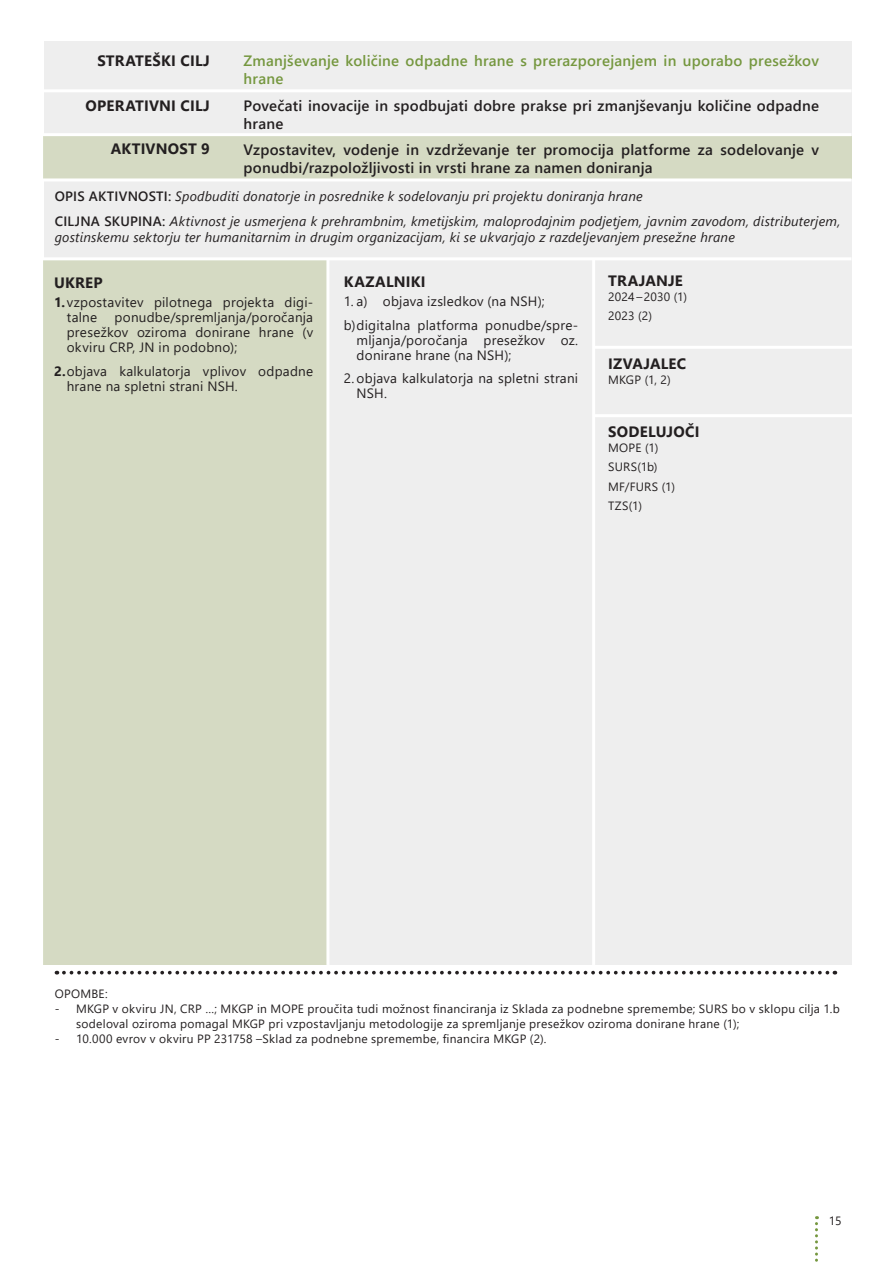
<style>
.page{position:relative;width:893px;height:1263px;background:#fff}
.page>*{position:absolute;margin:0;border:0;box-sizing:border-box;transform-origin:0 0}
.TEKSTI_zavržki{font:600 15px/18px "Segoe UI";letter-spacing:.015em;color:#231f20}
.t1{font:700 15px "Segoe UI";letter-spacing:.015em;color:#231f20}
.TEKSTI_zavržki-2{font:600 15px/18px "Segoe UI";letter-spacing:.015em;color:#75973f}
.TEKSTI_zavržki-3{font:13.5px/15px "Segoe UI";letter-spacing:.02em;color:#231f20}
.t2{font:italic 13.5px/16.5px "Segoe UI";letter-spacing:.015em;color:#231f20}
.TEKSTI_zavržki-4{font:12px/15px "Segoe UI";letter-spacing:.025em;color:#231f20}
.s1{font-weight:600;font-style:normal}
.s2{font-weight:700}
</style>
<div class="page">
<svg style="left:815px;top:1216px;width:3px;height:46px"></svg>
<div style="left:44px;top:41px;width:807px;height:924px;background:#eee"></div>
<div style="left:44px;top:136px;width:808px;height:43px;background:#d5dac3"></div>
<div style="left:44px;top:260px;width:283px;height:705px;background:#d5dac3"></div>
<hr style="left:594px;top:346px;width:263px;height:3px;background:#fff">
<hr style="left:594px;top:414px;width:263px;height:3px;background:#fff">
<svg style="left:64px;top:971px;width:771px;height:3px"></svg>
<hr style="left:41px;top:178px;width:810px;height:3px;background:#fff">
<hr style="left:41px;top:257px;width:810px;height:3px;background:#fff">
<hr style="left:41px;top:89px;width:810px;height:3px;background:#fff">
<hr style="left:41px;top:133px;width:810px;height:3px;background:#fff">
<hr style="left:326px;top:260px;width:3px;height:705px;background:#fff">
<hr style="left:592px;top:260px;width:3px;height:705px;background:#fff">
<p class="t1" style="left:97px;top:47px;width:114px">STRATEŠKI CILJ</p>
<p class="t1" style="left:86px;top:91px;width:126px">OPERATIVNI CILJ</p>
<p class="t1" style="left:111px;top:134px;width:101px">AKTIVNOST 9</p>
<p class="TEKSTI_zavržki-2" style="left:244px;top:50px;width:577px">Zmanjševanje količine odpadne hrane s prerazporejanjem in uporabo presežkov hrane</p>
<p class="TEKSTI_zavržki" style="left:244px;top:95px;width:577px">Povečati inovacije in spodbujati dobre prakse pri zmanjševanju količine odpadne hrane</p>
<p class="TEKSTI_zavržki" style="left:244px;top:139px;width:577px">Vzpostavitev, vodenje in vzdrževanje ter promocija platforme za sodelovanje v ponudbi/razpoložljivosti in vrsti hrane za namen doniranja</p>
<p class="t2" style="left:55px;top:185px;width:589px"><span class="s1">OPIS AKTIVNOSTI:</span> Spodbuditi donatorje in posrednike k sodelovanju pri projektu doniranja hrane</p>
<p class="t2" style="left:55px;top:210px;width:787px"><span class="s1">CILJNA SKUPINA:</span> Aktivnost je usmerjena k prehrambnim, kmetijskim, maloprodajnim podjetjem, javnim zavodom, distributerjem, gostinskemu sektorju ter humanitarnim in drugim organizacijam, ki se ukvarjajo z razdeljevanjem presežne hrane</p>
<p class="t1" style="left:54px;top:269px;width:50px">UKREP</p>
<p class="TEKSTI_zavržki-3" style="left:67px;top:294px;width:248px;text-indent:-13px"><span class="s2">1.</span>vzpostavitev pilotnega projekta digi&shy;talne</p>
<p class="TEKSTI_zavržki-3" style="left:67px;top:309px;width:248px;text-align:justify;text-indent:48px">ponudbe/spremljanja/poročanja presežkov oziroma donirane hrane (v okviru CRP, JN in podobno);</p>
<p class="TEKSTI_zavržki-3" style="left:67px;top:362px;width:248px;text-indent:-13px"><span class="s2">2.</span>objava kalkulatorja vplivov odpadne hrane na spletni strani NSH.</p>
<p class="t1" style="left:344px;top:267px;width:83px">KAZALNIKI</p>
<p class="TEKSTI_zavržki-3" style="left:344px;top:293px;width:202px">1. a) objava izsledkov (na NSH);</p>
<p class="TEKSTI_zavržki-3" style="left:357px;top:316px;width:223px;text-align:justify;text-indent:-13px">b)digitalna platforma ponudbe/spre&shy;mljanja/poročanja presežkov oz. donirane hrane (na NSH);</p>
<p class="TEKSTI_zavržki-3" style="left:357px;top:370px;width:223px;text-indent:-13px">2. objava kalkulatorja na spletni strani<br>NSH.</p>
<p class="t1" style="left:608px;top:266px;width:76px">TRAJANJE</p>
<p class="TEKSTI_zavržki-4" style="left:608px;top:288px;width:80px">2024 –2030 (1)</p>
<p class="TEKSTI_zavržki-4" style="left:608px;top:307px;width:45px">2023 (2)</p>
<p class="t1" style="left:608px;top:350px;width:79px">IZVAJALEC</p>
<p class="TEKSTI_zavržki-4" style="left:608px;top:372px;width:64px">MKGP (1, 2)</p>
<p class="t1" style="left:608px;top:418px;width:93px">SODELUJOČI</p>
<p class="TEKSTI_zavržki-4" style="left:608px;top:439px;width:52px">MOPE (1)</p>
<p class="TEKSTI_zavržki-4" style="left:608px;top:458px;width:51px">SURS(1b)</p>
<p class="TEKSTI_zavržki-4" style="left:608px;top:478px;width:68px">MF/FURS (1)</p>
<p class="TEKSTI_zavržki-4" style="left:608px;top:497px;width:35px">TZS(1)</p>
<p class="TEKSTI_zavržki-4" style="left:55px;top:985px;width:54px">OPOMBE:</p>
<p class="TEKSTI_zavržki-4" style="left:76px;top:1000px;width:765px;text-indent:-21px">- MKGP v okviru JN, CRP …; MKGP in MOPE proučita tudi možnost financiranja iz Sklada za podnebne spremembe; SURS bo v sklopu cilja 1.b sodeloval oziroma pomagal MKGP pri vzpostavljanju metodologije za spremljanje presežkov oziroma donirane hrane (1);</p>
<p class="TEKSTI_zavržki-4" style="left:55px;top:1030px;width:493px">- 10.000 evrov v okviru PP 231758 –Sklad za podnebne spremembe, financira MKGP (2).</p>
<p class="TEKSTI_zavržki-4" style="left:829px;top:1212px;width:14px">15</p>
</div>
